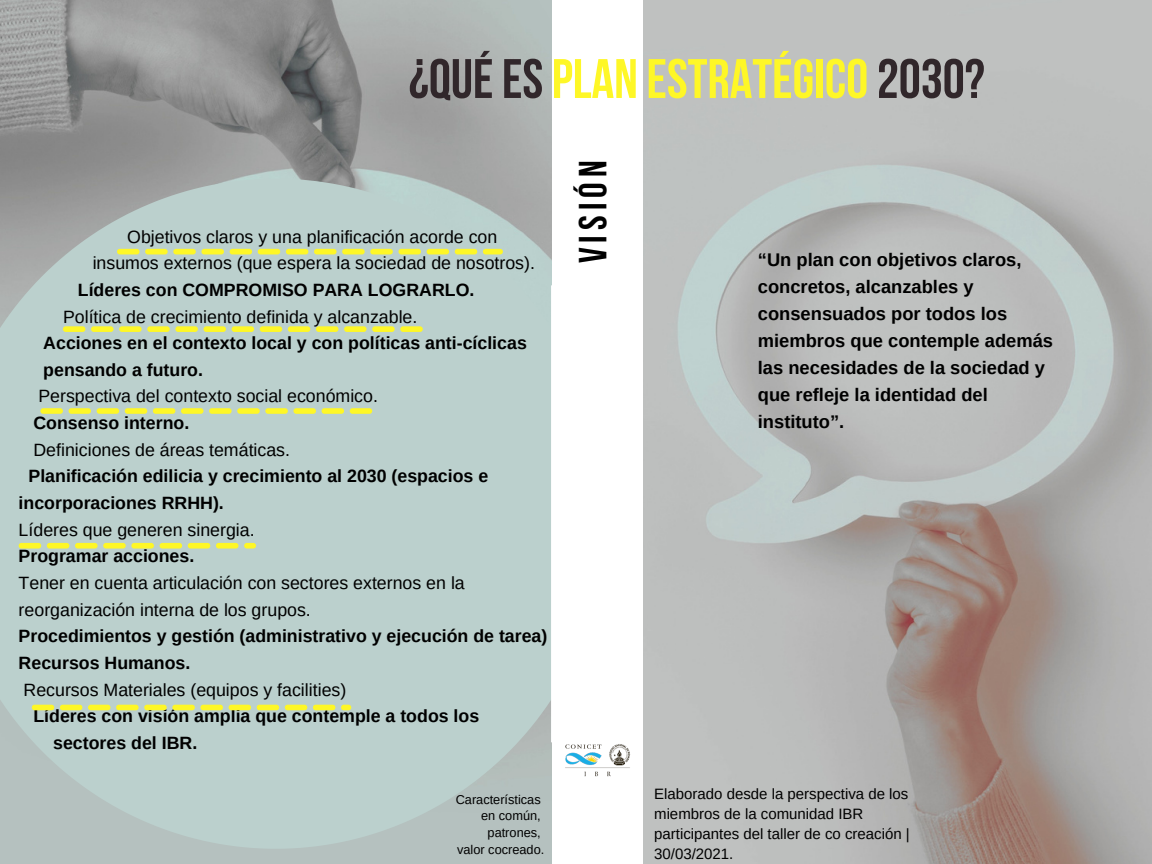
<style>
.page{position:relative;width:1152px;height:864px;background:#fff}
.page>*{position:absolute;margin:0;border:0;box-sizing:border-box;transform-origin:0 0}
.t1{font:700 55.5px "Bebas Neue";color:#fef727}
.t2{font:700 39px "Bebas Neue";letter-spacing:.13em;color:#000}
.t3{font:700 18.3px/27px "Arimo";color:#000}
.t4{font:17.7px "Arimo";color:#000}
.t5{font:700 17.7px "Arimo";color:#000}
.t6{font:15px/20.2px "Arimo";color:#000}
.t7{font:12.75px "Arimo";color:#000}
.s1{color:#31272b}
</style>
<div class="page">
<img style="left:0;top:0;width:552px;height:864px">
<img style="left:607px;top:744px;width:24px;height:33px">
<svg style="left:0;top:179px;width:607px;height:670px;background:#bbcecb"></svg>
<svg style="left:551px;top:285px;width:93px;height:457px"></svg>
<img style="left:644px;top:0;width:508px;height:864px">
<svg style="left:117px;top:249px;width:386px;height:5px;background:#efee4b"></svg>
<svg style="left:63px;top:326px;width:360px;height:6px;background:#ebec55"></svg>
<svg style="left:40px;top:408px;width:332px;height:6px;background:#ebeb54"></svg>
<svg style="left:19px;top:543px;width:237px;height:6px"></svg>
<svg style="left:32px;top:705px;width:319px;height:5px;background:#eeee4c"></svg>
<p class="t1" style="left:409px;top:56px;width:577px"><span class="s1">¿QUÉES</span>PLAN ESTRATÉGICO<span class="s1">2030?</span></p>
<p class="t4" style="left:127px;top:227px;width:372px">Objetivos claros y una planificación acorde con</p>
<p class="t4" style="left:93px;top:253px;width:444px">insumos externos (que espera la sociedad de nosotros).</p>
<p class="t5" style="left:78px;top:280px;width:398px">Líderes con COMPROMISO PARA LOGRARLO.</p>
<p class="t4" style="left:63px;top:307px;width:356px">Política de crecimiento definida y alcanzable.</p>
<p class="t5" style="left:43px;top:333px;width:485px">Acciones en el contexto local y con políticas anti-cíclicas</p>
<p class="t5" style="left:43px;top:360px;width:161px">pensando a futuro.</p>
<p class="t4" style="left:38px;top:386px;width:341px">Perspectiva del contexto social económico.</p>
<p class="t5" style="left:33px;top:413px;width:157px">Consenso interno.</p>
<p class="t4" style="left:33px;top:440px;width:258px">Definiciones de áreas temáticas.</p>
<p class="t5" style="left:29px;top:466px;width:461px">Planificación edilicia y crecimiento al 2030 (espacios e</p>
<p class="t5" style="left:19px;top:493px;width:207px">incorporaciones RRHH).</p>
<p class="t4" style="left:19px;top:520px;width:237px">Líderes que generen sinergia.</p>
<p class="t5" style="left:19px;top:546px;width:177px">Programar acciones.</p>
<p class="t4" style="left:19px;top:573px;width:448px">Tener en cuenta articulación con sectores externos en la</p>
<p class="t4" style="left:19px;top:600px;width:294px">reorganización interna de los grupos.</p>
<p class="t5" style="left:19px;top:626px;width:530px">Procedimientos y gestión (administrativo y ejecución de tarea)</p>
<p class="t5" style="left:19px;top:653px;width:173px">Recursos Humanos.</p>
<p class="t4" style="left:24px;top:680px;width:324px">Recursos Materiales (equipos y facilities)</p>
<p class="t5" style="left:33px;top:706px;width:447px">Líderes con visión amplia que contemple a todos los</p>
<p class="t5" style="left:53px;top:733px;width:146px">sectores del IBR.</p>
<p class="t7" style="left:456px;top:792px;width:87px">Características</p>
<p class="t7" style="left:481px;top:809px;width:61px">en común,</p>
<p class="t7" style="left:488px;top:826px;width:55px">patrones,</p>
<p class="t7" style="left:457px;top:843px;width:89px">valor cocreado.</p>
<p class="t2" style="left:577px;top:263px;width:104px;rotate:-90deg">VISIÓN</p>
<p class="t3" style="left:758px;top:246px;width:297px">“Un plan con objetivos claros, concretos, alcanzables y consensuados por todos los miembros que contemple además las necesidades de la sociedad y que refleje la identidad del instituto”.</p>
<p class="t6" style="left:654px;top:783px;width:257px">Elaborado desde la perspectiva de los miembros de la comunidad IBR participantes del taller de co creación |<br>30/03/2021.</p>
</div>
